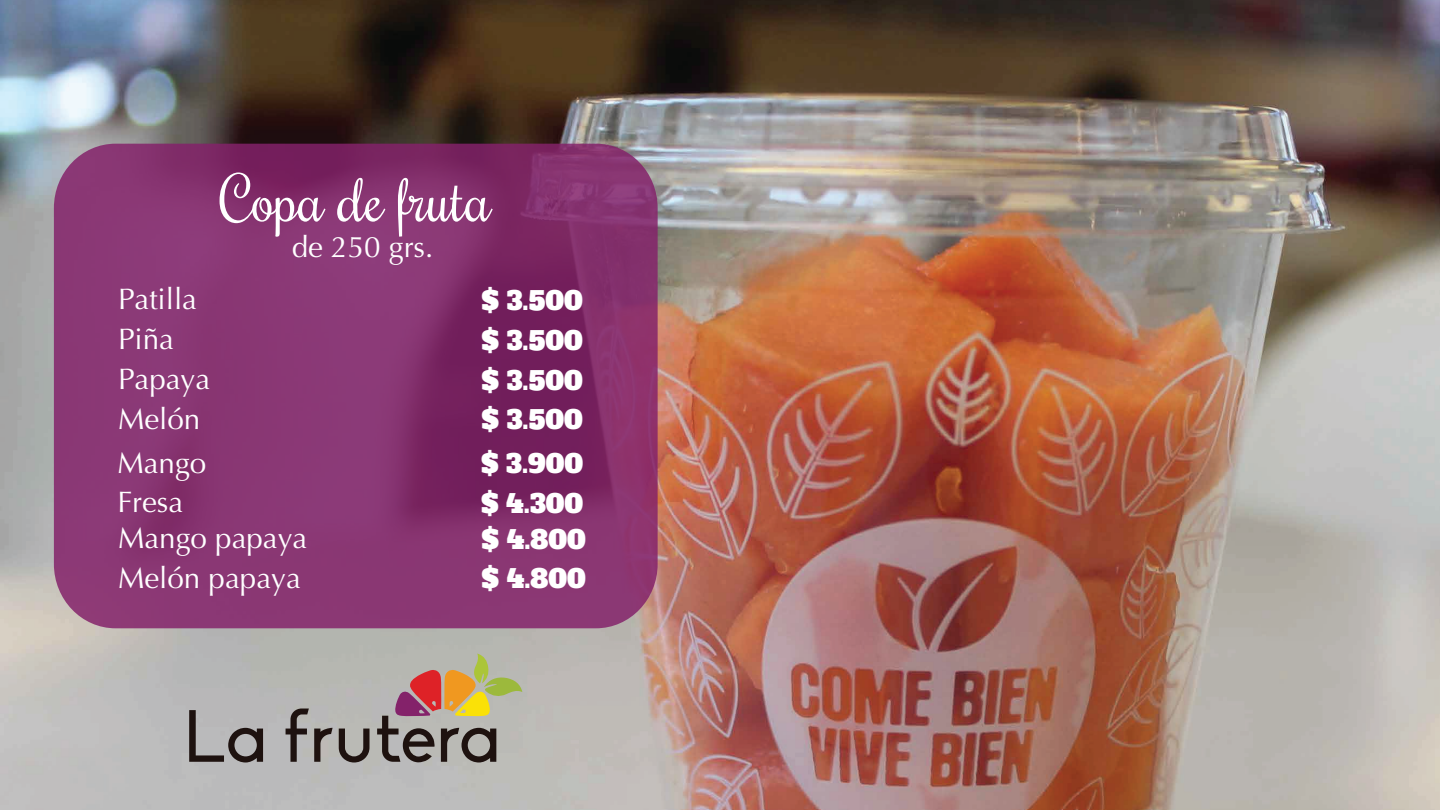
<style>
.page{position:relative;width:1440px;height:810px;background:#fff}
.page>*{position:absolute;margin:0;border:0;box-sizing:border-box;transform-origin:0 0}
.t1{font:60px "Rochester";color:#fff}
.t2{font:29.62px "Optima";color:#fff}
.t3{font:25.5px "Alfa Slab One";color:#fff}
</style>
<div class="page">
<img style="left:0;top:0;width:1440px;height:810px">
<svg style="left:54px;top:144px;width:604px;height:484px;background:#85326e"></svg>
<svg style="left:189px;top:710px;width:74px;height:53px;background:#8b8787"></svg>
<svg style="left:286px;top:709px;width:47px;height:53px;background:#8a8684"></svg>
<svg style="left:339px;top:729px;width:31px;height:34px"></svg>
<svg style="left:377px;top:654px;width:145px;height:109px;background:#aa9682"></svg>
<h1 class="t1" style="left:220px;top:160px;width:273px">Copa de fruta</h1>
<p class="t2" style="left:292px;top:230px;width:143px">de 250 grs.</p>
<p class="t2" style="left:118px;top:282px;width:81px">Patilla</p>
<p class="t3" style="left:482px;top:284px;width:103px">$ 3.500</p>
<p class="t2" style="left:118px;top:322px;width:57px">Piña</p>
<p class="t3" style="left:482px;top:324px;width:103px">$ 3.500</p>
<p class="t2" style="left:118px;top:362px;width:94px">Papaya</p>
<p class="t3" style="left:482px;top:363px;width:103px">$ 3.500</p>
<p class="t2" style="left:118px;top:402px;width:84px">Melón</p>
<p class="t3" style="left:482px;top:403px;width:103px">$ 3.500</p>
<p class="t2" style="left:117px;top:445px;width:90px">Mango</p>
<p class="t3" style="left:481px;top:447px;width:104px">$ 3.900</p>
<p class="t2" style="left:117px;top:485px;width:67px">Fresa</p>
<p class="t3" style="left:481px;top:486px;width:104px">$ 4.300</p>
<p class="t2" style="left:118px;top:521px;width:191px">Mango papaya</p>
<p class="t3" style="left:482px;top:522px;width:106px">$ 4.800</p>
<p class="t2" style="left:118px;top:561px;width:184px">Melón papaya</p>
<p class="t3" style="left:482px;top:562px;width:106px">$ 4.800</p>
</div>
